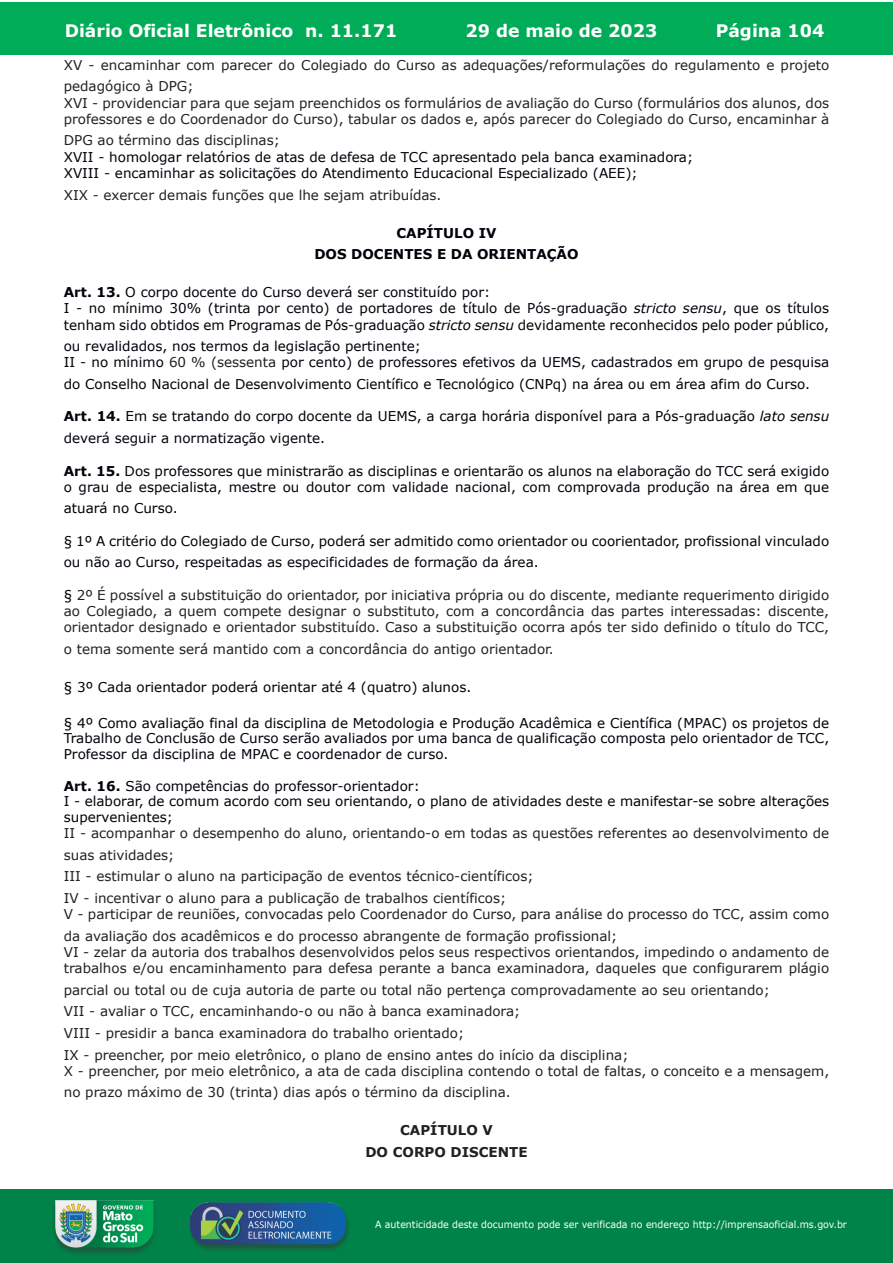
<style>
.page{position:relative;width:893px;height:1263px;background:#fff}
.page>*{position:absolute;margin:0;border:0;box-sizing:border-box;transform-origin:0 0}
.t1{font:700 17.25px "Verdana";color:#fff}
.t2{font:13.5px/21.6px "Verdana";color:#231f20}
.t3{font:13.5px/16.2px "Verdana";color:#00000a}
.t4{font:700 13.5px/21.6px "Verdana";color:#00000a;text-align:center}
.t5{font:700 13.5px/21.6px "Verdana";color:#231f20;text-align:center}
.t6{font:9.9px "Verdana";color:#fff;scale:.95 1}
.s1{font-weight:700}
.s2{font-style:italic}
.s3{color:#231f20}
.s4{color:#00000a}
</style>
<div class="page">
<div style="left:0;top:2px;width:893px;height:53px;background:#00ac57"></div>
<div style="left:1px;top:1189px;width:892px;height:74px;background:#008349"></div>
<img style="left:49px;top:1198px;width:111px;height:61px">
<img style="left:185px;top:1201px;width:168px;height:54px">
<p class="t1" style="left:65px;top:18px;width:334px">Diário Oficial Eletrônico n. 11.171</p>
<p class="t1" style="left:466px;top:18px;width:193px">29 de maio de 2023</p>
<p class="t1" style="left:716px;top:18px;width:110px">Página 104</p>
<p class="t2" style="left:64px;top:54px;width:767px">XV - encaminhar com parecer do Colegiado do Curso as adequações/reformulações do regulamento e projeto pedagógico à DPG;</p>
<p class="t2" style="left:64px;top:95px;width:767px;line-height:16.2px">XVI - providenciar para que sejam preenchidos os formulários de avaliação do Curso (formulários dos alunos, dos professores e do Coordenador do Curso), tabular os dados e, após parecer do Colegiado do Curso, encaminhar à</p>
<p class="t2" style="left:64px;top:130px;width:218px">DPG ao término das disciplinas;</p>
<p class="t3" style="left:64px;top:149px;width:631px">XVII - homologar relatórios de atas de defesa de TCC apresentado pela banca examinadora;<br>XVIII - encaminhar as solicitações do Atendimento Educacional Especializado (AEE);</p>
<p class="t2" style="left:64px;top:184px;width:379px">XIX - exercer demais funções que lhe sejam atribuídas.</p>
<p class="t4" style="left:314px;top:222px;width:266px">CAPÍTULO IV<br>DOS DOCENTES E DA ORIENTAÇÃO</p>
<p class="t3" style="left:64px;top:284px;width:767px"><span class="s1">Art. 13.</span> O corpo docente do Curso deverá ser constituído por:<br>I - no mínimo 30% (trinta por cento) de portadores de título de Pós-graduação <span class="s2">stricto sensu</span>, que os títulos tenham sido obtidos em Programas de Pós-graduação <span class="s2">stricto sensu</span> devidamente reconhecidos pelo poder público,</p>
<p class="t3" style="left:64px;top:338px;width:767px">ou revalidados, nos termos da legislação pertinente;<br>II - no mínimo <span class="s3">60 % (sessenta</span> por cento) de professores efetivos da UEMS, cadastrados em grupo de pesquisa</p>
<p class="t3" style="left:64px;top:376px;width:748px">do Conselho Nacional de Desenvolvimento Científico e Tecnológico (CNPq) na área ou em área afim do Curso.</p>
<p class="t3" style="left:64px;top:406px;width:767px;line-height:21.6px"><span class="s1">Art. 14.</span> Em se tratando do corpo docente da UEMS, a carga horária disponível para a Pós-graduação <span class="s2">lato sensu </span>deverá seguir a normatização vigente.</p>
<p class="t3" style="left:64px;top:462px;width:767px"><span class="s1">Art. 15.</span> Dos professores que ministrarão as disciplinas e orientarão os alunos na elaboração do TCC será exigido o grau de especialista, mestre ou doutor com validade nacional, com comprovada produção na área em que</p>
<p class="t3" style="left:64px;top:500px;width:115px">atuará no Curso.</p>
<p class="t3" style="left:64px;top:530px;width:767px;line-height:21.6px">§ 1º A critério do Colegiado de Curso, poderá ser admitido como orientador ou coorientador, profissional vinculado ou não ao Curso, respeitadas as especificidades de formação da área.</p>
<p class="t2" style="left:64px;top:586px;width:767px;line-height:16.2px;text-align:justify"><span class="s4">§</span> 2º É possível a substituição do orientador, por iniciativa própria ou do discente, mediante requerimento dirigido ao Colegiado, a quem compete designar o substituto, com a concordância das partes interessadas: discente, orientador designado e orientador substituído. Caso a substituição ocorra após ter sido definido o título do TCC,</p>
<p class="t2" style="left:64px;top:638px;width:491px">o tema somente será mantido com a concordância do antigo orientador.</p>
<p class="t3" style="left:64px;top:678px;width:409px">§ 3º Cada orientador poderá orientar até 4 (quatro) alunos.</p>
<p class="t3" style="left:64px;top:715px;width:767px;line-height:14.9px">§ 4º Como avaliação final da disciplina de Metodologia e Produção Acadêmica e Científica (MPAC) os projetos de<br>Trabalho de Conclusão de Curso serão avaliados por uma banca de qualificação composta pelo orientador de TCC,</p>
<p class="t3" style="left:64px;top:746px;width:386px">Professor da disciplina de MPAC e coordenador de curso.</p>
<p class="t3" style="left:64px;top:778px;width:767px;line-height:14.9px"><span class="s1">Art. 16.</span> São competências do professor-orientador:<br>I - elaborar, de comum acordo com seu orientando, o plano de atividades deste e manifestar-se sobre alterações</p>
<p class="t3" style="left:64px;top:809px;width:111px">supervenientes;</p>
<p class="t2" style="left:64px;top:822px;width:767px">II - acompanhar o desempenho do aluno, orientando-o em todas as questões referentes ao desenvolvimento de suas atividades;<br>III - estimular o aluno na participação de eventos técnico-científicos;<br>IV - incentivar o aluno para a publicação de trabalhos científicos;</p>
<p class="t2" style="left:64px;top:903px;width:767px">V - participar de reuniões, convocadas pelo Coordenador do Curso, para análise do processo do TCC, assim como da avaliação dos acadêmicos e do processo abrangente de formação profissional;</p>
<p class="t2" style="left:64px;top:944px;width:767px;line-height:16.2px">VI - zelar da autoria dos trabalhos desenvolvidos pelos seus respectivos orientandos, impedindo o andamento de trabalhos e/ou encaminhamento para defesa perante a banca examinadora, daqueles que configurarem plágio</p>
<p class="t2" style="left:64px;top:979px;width:707px">parcial ou total ou de cuja autoria de parte ou total não pertença comprovadamente ao seu orientando; VII - avaliar o TCC, encaminhando-o ou não à banca examinadora;<br>VIII - presidir a banca examinadora do trabalho orientado;<br>IX - preencher, por meio eletrônico, o plano de ensino antes do início da disciplina;</p>
<p class="t2" style="left:64px;top:1060px;width:767px">X - preencher, por meio eletrônico, a ata de cada disciplina contendo o total de faltas, o conceito e a mensagem, no prazo máximo de 30 (trinta) dias após o término da disciplina.</p>
<p class="t5" style="left:365px;top:1119px;width:164px">CAPÍTULO V<br>DO CORPO DISCENTE</p>
<p class="t6" style="left:375px;top:1218px;width:498px">A autenticidade deste documento pode ser verificada no endereço http://imprensaoficial.ms.gov.br</p>
</div>
